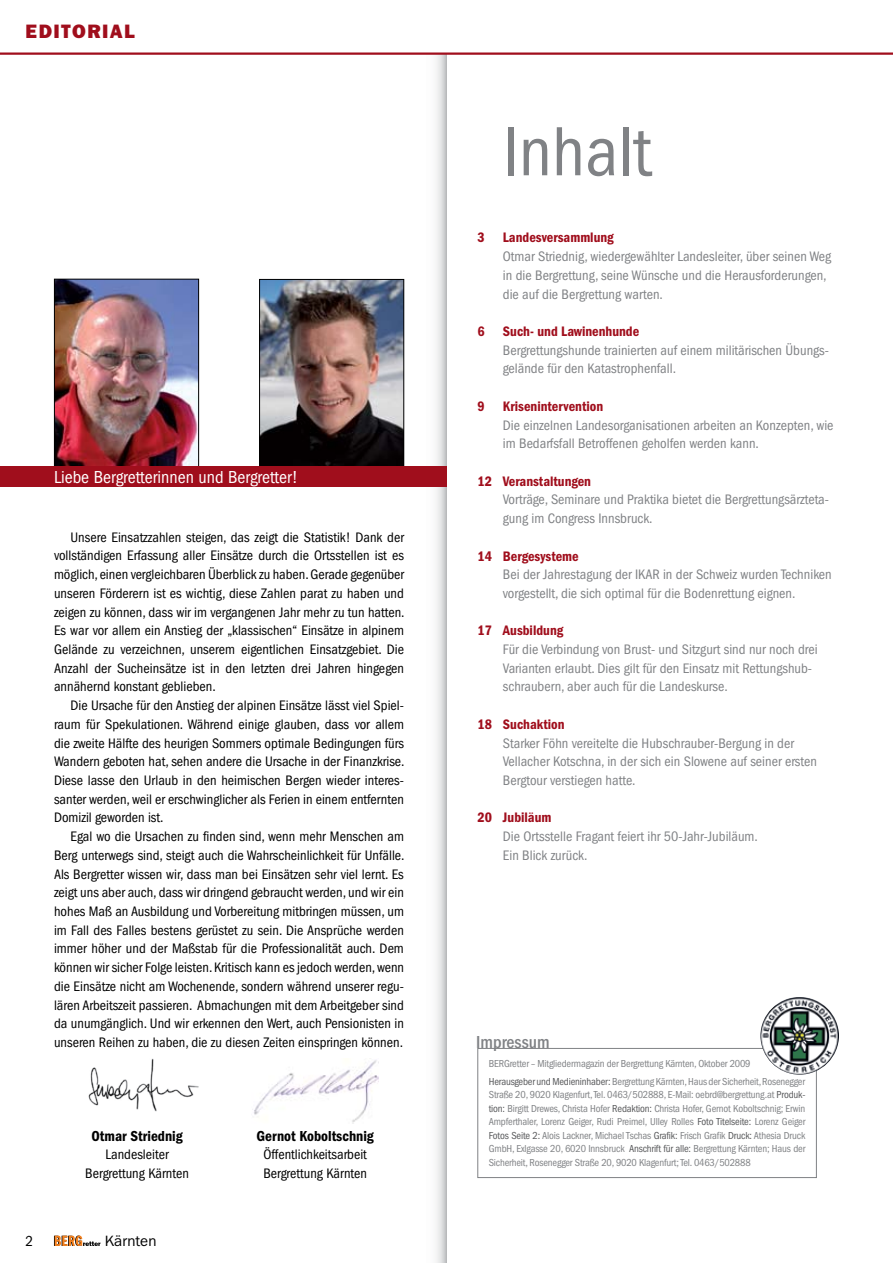
<style>
.page{position:relative;width:893px;height:1263px;background:#fff}
.page>*{position:absolute;margin:0;border:0;box-sizing:border-box;transform-origin:0 0}
.t1{font:condensed 72px "ITC Franklin Gothic Std";color:#808285}
.t2{font:19.5px "ITC Franklin Gothic Std Hvy";letter-spacing:.075em;color:#a00e1c}
.t3{font:condensed 18px "ITC Franklin Gothic Std";color:#fff}
.t4{font:500 condensed 18px "ITC Franklin Gothic Std";color:#808285}
.t5{font:15px "ITC Franklin Gothic Std Dm Cd";color:#000}
.t6{font:15px "ITC Franklin Gothic Std";color:#000}
.t7{font:condensed 15px "ITC Franklin Gothic Std";color:#000}
.t8{font:condensed 14.25px/18.8px "ITC Franklin Gothic Std";color:#000;text-align:justify}
.t9{font:condensed 14.25px/18.8px "ITC Franklin Gothic Std";color:#808285}
.t10{font:14.25px "ITC Franklin Gothic Std Dm Cd";color:#a00e1c}
.t11{font:condensed 10.5px/13.5px "ITC Franklin Gothic Std";letter-spacing:-.015em;color:#808285}
.s1{color:#58595b}
</style>
<div class="page">
<svg style="left:54px;top:1235px;width:46px;height:11px"></svg>
<svg style="left:436px;top:55px;width:10px;height:1208px"></svg>
<img style="left:56px;top:281px;width:141px;height:185px">
<div style="left:54px;top:279px;width:145px;height:189px;border:1px solid #000"></div>
<div style="left:477px;top:1048px;width:340px;height:130px;border:1px solid #808285"></div>
<img style="left:261px;top:281px;width:141px;height:185px">
<div style="left:259px;top:279px;width:145px;height:189px;border:1px solid #000"></div>
<div style="left:0;top:466px;width:446px;height:21px;background:#a00e1c"></div>
<img style="left:88px;top:1058px;width:111px;height:54px">
<img style="left:760px;top:997px;width:79px;height:78px;border-radius:39px">
<img style="left:252px;top:1058px;width:126px;height:65px">
<hr style="left:0;top:53px;width:893px;height:2px;background:#a00e1c">
<h2 class="t2" style="left:26px;top:20px;width:111px">EDITORIAL</h2>
<p class="t3" style="left:54px;top:466px;width:245px">Liebe Bergretterinnen und Bergretter!</p>
<p class="t8" style="left:54px;top:528px;width:352px;text-indent:17px">Unsere Einsatzzahlen steigen, das zeigt die Statistik! Dank der vollständigen Erfassung aller Einsätze durch die Ortsstellen ist es möglich, einen vergleichbaren Überblick zu haben. Gerade gegenüber unseren Förderern ist es wichtig, diese Zahlen parat zu haben und zeigen zu können, dass wir im vergangenen Jahr mehr zu tun hatten.<br>Es war vor allem ein Anstieg der „klassischen“ Einsätze in alpinem Gelände zu verzeichnen, unserem eigentlichen Einsatzgebiet. Die Anzahl der Sucheinsätze ist in den letzten drei Jahren hingegen annähernd konstant geblieben.</p>
<p class="t8" style="left:54px;top:696px;width:352px;text-indent:17px">Die Ursache für den Anstieg der alpinen Einsätze lässt viel Spiel&shy;raum für Spekulationen. Während einige glauben, dass vor allem die zweite Hälfte des heurigen Sommers optimale Bedingungen fürs Wandern geboten hat, sehen andere die Ursache in der Finanzkrise.<br>Diese lasse den Urlaub in den heimischen Bergen wieder interes&shy;santer werden, weil er erschwinglicher als Ferien in einem entfernten Domizil geworden ist.</p>
<p class="t8" style="left:54px;top:827px;width:352px;text-indent:17px">Egal wo die Ursachen zu finden sind, wenn mehr Menschen am Berg unterwegs sind, steigt auch die Wahrscheinlichkeit für Unfälle.<br>Als Bergretter wissen wir, dass man bei Einsätzen sehr viel lernt. Es zeigt uns aber auch, dass wir dringend gebraucht werden, und wir ein hohes Maß an Ausbildung und Vorbereitung mitbringen müssen, um im Fall des Falles bestens gerüstet zu sein. Die Ansprüche werden immer höher und der Maßstab für die Professionalität auch. Dem können wir sicher Folge leisten. Kritisch kann es jedoch werden, wenn die Einsätze nicht am Wochenende, sondern während unserer regu&shy;lären Arbeitszeit passieren. Abmachungen mit dem Arbeitgeber sind da unumgänglich. Und wir erkennen den Wert, auch Pensionisten in unseren Reihen zu haben, die zu diesen Zeiten einspringen können.</p>
<p class="t5" style="left:92px;top:1127px;width:93px">Otmar Striednig</p>
<p class="t8" style="left:85px;top:1145px;width:105px;text-align:center">Landesleiter<br>Bergrettung Kärnten</p>
<p class="t7" style="left:26px;top:1232px;width:9px">2</p>
<p class="t6" style="left:105px;top:1232px;width:53px">Kärnten</p>
<p class="t5" style="left:257px;top:1127px;width:119px">Gernot Koboltschnig</p>
<p class="t8" style="left:263px;top:1145px;width:105px">Öffentlichkeitsarbeit<br>Bergrettung Kärnten</p>
<h1 class="t1" style="left:503px;top:111px;width:150px">Inhalt</h1>
<p class="t10" style="left:477px;top:229px;width:9px">3</p>
<p class="t10" style="left:503px;top:229px;width:112px">Landesversammlung</p>
<p class="t9" style="left:503px;top:247px;width:330px">Otmar Striednig, wiedergewählter Landesleiter, über seinen Weg in die Bergrettung, seine Wünsche und die Herausforderungen, die auf die Bergrettung warten.</p>
<p class="t10" style="left:477px;top:323px;width:9px">6</p>
<p class="t10" style="left:503px;top:323px;width:138px">Such- und Lawinenhunde</p>
<p class="t9" style="left:503px;top:341px;width:328px">Bergrettungshunde trainierten auf einem militärischen Übungs&shy;gelände für den Katastrophenfall.</p>
<p class="t10" style="left:477px;top:398px;width:9px">9</p>
<p class="t10" style="left:503px;top:398px;width:102px">Krisenintervention</p>
<p class="t9" style="left:503px;top:416px;width:332px">Die einzelnen Landesorganisationen arbeiten an Konzepten, wie im Bedarfsfall Betroffenen geholfen werden kann.</p>
<p class="t10" style="left:477px;top:473px;width:115px">12 Veranstaltungen</p>
<p class="t9" style="left:503px;top:490px;width:328px">Vorträge, Seminare und Praktika bietet die Bergrettungsärzteta&shy;gung im Congress Innsbruck.</p>
<p class="t10" style="left:477px;top:548px;width:103px">14 Bergesysteme</p>
<p class="t9" style="left:503px;top:565px;width:330px">Bei der Jahrestagung der IKAR in der Schweiz wurden Techniken vorgestellt, die sich optimal für die Bodenrettung eignen.</p>
<p class="t10" style="left:477px;top:622px;width:87px">17 Ausbildung</p>
<p class="t9" style="left:503px;top:640px;width:316px">Für die Verbindung von Brust- und Sitzgurt sind nur noch drei<br>Varianten erlaubt. Dies gilt für den Einsatz mit Rettungshub&shy;schraubern, aber auch für die Landeskurse.</p>
<p class="t10" style="left:477px;top:716px;width:89px">18 Suchaktion</p>
<p class="t9" style="left:503px;top:734px;width:316px">Starker Föhn vereitelte die Hubschrauber-Bergung in der<br>Vellacher Kotschna, in der sich ein Slowene auf seiner ersten<br>Bergtour verstiegen hatte.</p>
<p class="t10" style="left:477px;top:810px;width:76px">20 Jubiläum</p>
<p class="t9" style="left:503px;top:827px;width:257px">Die Ortsstelle Fragant feiert ihr 50-Jahr-Jubiläum.<br>Ein Blick zurück.</p>
<p class="t4" style="left:476px;top:1032px;width:75px">Impressum</p>
<p class="t11" style="left:489px;top:1054px;width:318px;line-height:18px">BERGretter – Mitgliedermagazin der Bergrettung Kärnten, Oktober 2009<br><span class="s1">Herausgeber und Medieninhaber:</span> Bergrettung Kärnten, Haus der Sicherheit, Rosenegger</p>
<p class="t11" style="left:489px;top:1088px;width:318px;text-align:justify">Straße 20, 9020 Klagenfurt, Tel. 0463/502888, E-Mail: oebrd@bergrettung.at <span class="s1">Produk&shy;tion:</span> Birgitt Drewes, Christa Hofer <span class="s1">Redaktion:</span> Christa Hofer, Gernot Koboltschnig; Erwin Ampferthaler, Lorenz Geiger, Rudi Preimel, Ulley Rolles <span class="s1">Foto Titelseite:</span> Lorenz Geiger <span class="s1">Fotos Seite 2:</span> Alois Lackner, Michael Tschas <span class="s1">Grafik:</span> Frisch Grafik <span class="s1">Druck:</span> Athesia Druck GmbH, Exlgasse 20, 6020 Innsbruck <span class="s1">Anschrift für alle:</span> Bergrettung Kärnten; Haus der Sicherheit, Rosenegger Straße 20, 9020 Klagenfurt; Tel. 0463/502888</p>
</div>
